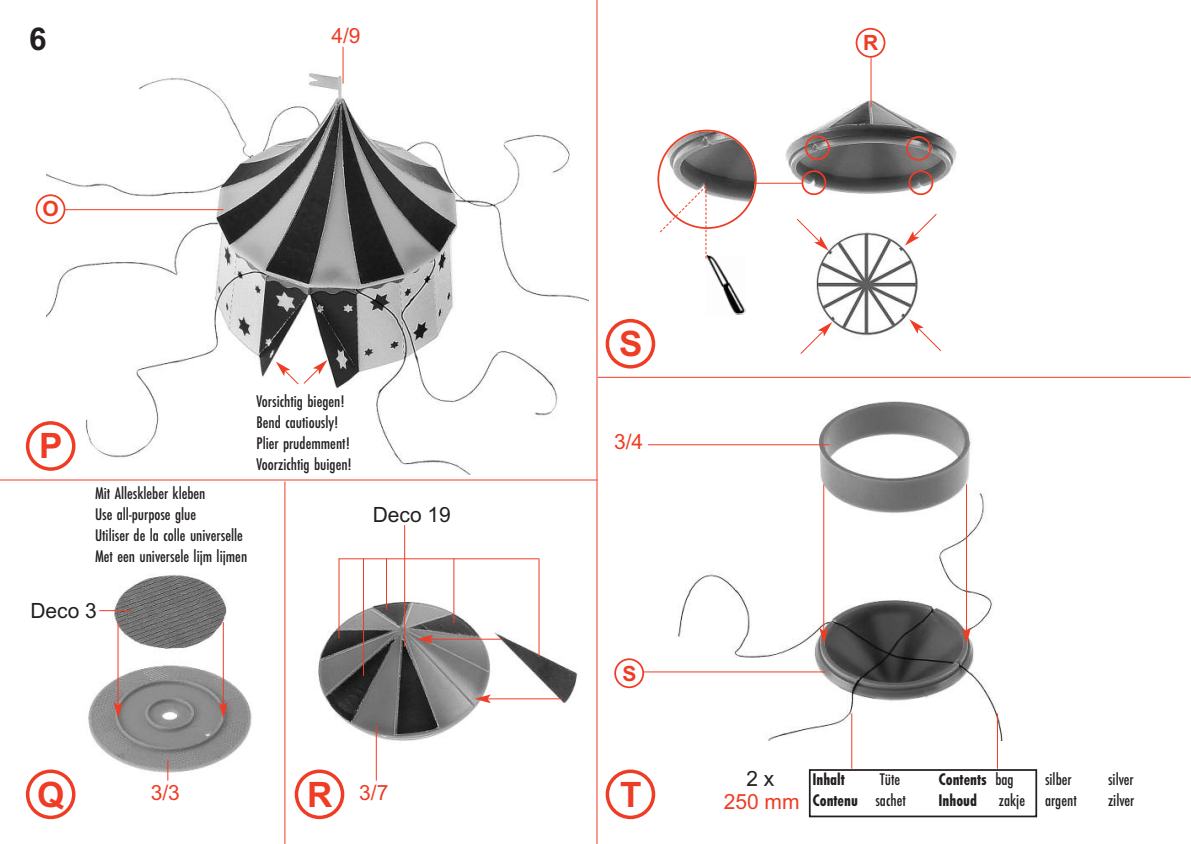
<style>
.page{position:relative;width:1191px;height:844px;background:#fff}
.page>*{position:absolute;margin:0;border:0;box-sizing:border-box;transform-origin:0 0}
.t1{font:700 35px "Arial";color:#ef3c25}
.t2{font:700 31.5px "Arial";color:#231f20}
.t3{font:21px "Arial";color:#ef3c25}
.t4{font:21px "Arial";color:#231f20}
.t5{font:700 21px "Arial";color:#ef3c25}
.t6{font:17.5px/21px "Futura EF Medium Con";color:#231f20}
.t7{font:17.5px "Futura EF Bold Con";color:#231f20}
.s1{font-family:"Futura EF Medium Con"}
</style>
<div class="page">
<img style="left:46px;top:55px;width:543px;height:419px">
<img style="left:318px;top:597px;width:260px;height:148px">
<img style="left:88px;top:575px;width:164px;height:200px">
<img style="left:781px;top:88px;width:176px;height:108px">
<img style="left:816px;top:232px;width:102px;height:104px">
<img style="left:671px;top:401px;width:332px;height:339px">
<svg style="left:167px;top:759px;width:1px;height:21px"></svg>
<hr style="left:99px;top:610px;width:32px;height:1px;background:#ef3c25">
<hr style="left:339px;top:558px;width:200px;height:1px;background:#ef3c25">
<hr style="left:338px;top:558px;width:1px;height:80px;background:#ef3c25">
<hr style="left:363px;top:558px;width:1px;height:117px;background:#ef3c25">
<hr style="left:386px;top:558px;width:1px;height:51px;background:#ef3c25">
<hr style="left:538px;top:558px;width:1px;height:98px;background:#ef3c25">
<hr style="left:404px;top:525px;width:1px;height:121px;background:#ef3c25">
<hr style="left:453px;top:558px;width:1px;height:65px;background:#ef3c25">
<hr style="left:596px;top:0;width:1px;height:843px;background:#ef3c25">
<hr style="left:284px;top:481px;width:1px;height:362px;background:#ef3c25">
<hr style="left:598px;top:377px;width:592px;height:1px;background:#ef3c25">
<hr style="left:0;top:479px;width:597px;height:1px;background:#ef3c25">
<svg style="left:36px;top:194px;width:29px;height:30px"></svg>
<hr style="left:376px;top:725px;width:1px;height:55px;background:#ef3c25">
<hr style="left:851px;top:713px;width:1px;height:55px;background:#ef3c25">
<hr style="left:997px;top:713px;width:1px;height:55px;background:#ef3c25">
<hr style="left:342px;top:47px;width:1px;height:36px;background:#ef3c25">
<hr style="left:870px;top:58px;width:1px;height:49px;background:#ef3c25">
<svg style="left:276px;top:360px;width:51px;height:25px"></svg>
<hr style="left:118px;top:622px;width:1px;height:83px;background:#ef3c25">
<svg style="left:114px;top:702px;width:8px;height:16px"></svg>
<hr style="left:223px;top:622px;width:1px;height:83px;background:#ef3c25">
<svg style="left:219px;top:702px;width:9px;height:16px"></svg>
<hr style="left:823px;top:484px;width:1px;height:146px;background:#ef3c25">
<svg style="left:819px;top:627px;width:9px;height:17px"></svg>
<svg style="left:904px;top:214px;width:33px;height:31px"></svg>
<svg style="left:800px;top:322px;width:32px;height:32px"></svg>
<svg style="left:796px;top:219px;width:32px;height:32px"></svg>
<svg style="left:909px;top:319px;width:32px;height:32px"></svg>
<hr style="left:966px;top:484px;width:1px;height:146px;background:#ef3c25">
<svg style="left:962px;top:627px;width:9px;height:17px"></svg>
<hr style="left:430px;top:638px;width:71px;height:1px;background:#ef3c25">
<svg style="left:417px;top:634px;width:16px;height:9px"></svg>
<hr style="left:487px;top:698px;width:75px;height:1px;background:#ef3c25">
<svg style="left:474px;top:694px;width:17px;height:9px"></svg>
<div style="left:255px;top:392px;width:114px;height:84px;background:#fff"></div>
<svg style="left:26px;top:421px;width:49px;height:49px"></svg>
<hr style="left:65px;top:209px;width:158px;height:1px;background:#ef3c25">
<hr style="left:754px;top:183px;width:49px;height:1px;background:#ef3c25">
<hr style="left:644px;top:671px;width:181px;height:1px;background:#ef3c25">
<hr style="left:648px;top:444px;width:181px;height:1px;background:#ef3c25">
<svg style="left:26px;top:769px;width:49px;height:50px"></svg>
<svg style="left:295px;top:769px;width:49px;height:50px"></svg>
<svg style="left:605px;top:769px;width:50px;height:50px"></svg>
<svg style="left:805px;top:135px;width:24px;height:25px"></svg>
<svg style="left:801px;top:170px;width:25px;height:25px"></svg>
<svg style="left:908px;top:170px;width:25px;height:25px"></svg>
<svg style="left:906px;top:136px;width:25px;height:25px"></svg>
<svg style="left:855px;top:28px;width:30px;height:30px"></svg>
<svg style="left:614px;top:658px;width:30px;height:30px"></svg>
<div style="left:809px;top:769px;width:228px;height:48px;border:2px solid #231f20"></div>
<svg style="left:605px;top:130px;width:154px;height:238px"></svg>
<h2 class="t2" style="left:29px;top:20px;width:19px">6</h2>
<p class="t5" style="left:43px;top:197px;width:18px">O</p>
<p class="t3" style="left:331px;top:24px;width:31px">4/9</p>
<h1 class="t1" style="left:39px;top:425px;width:25px">P</h1>
<p class="t6" style="left:95px;top:483px;width:154px">Mit Alleskleber kleben<br>Use all-purpose glue<br>Utiliser de la colle universelle<br>Met een universele lijm lijmen</p>
<p class="t6" style="left:256px;top:392px;width:97px">Vorsichtig biegen!<br>Bend cautiously!<br>Plier prudemment!<br>Voorzichtig buigen!</p>
<p class="t4" style="left:30px;top:598px;width:68px">Deco 3</p>
<p class="t4" style="left:373px;top:502px;width:80px">Deco 19</p>
<h1 class="t1" style="left:37px;top:774px;width:29px">Q</h1>
<h1 class="t1" style="left:307px;top:774px;width:27px">R</h1>
<p class="t3" style="left:151px;top:780px;width:31px">3/3</p>
<p class="t3" style="left:359px;top:780px;width:31px">3/7</p>
<p class="t5" style="left:863px;top:31px;width:17px">R</p>
<h1 class="t1" style="left:619px;top:324px;width:25px">S</h1>
<p class="t3" style="left:614px;top:429px;width:31px">3/4</p>
<p class="t5" style="left:622px;top:661px;width:16px">S</p>
<h1 class="t1" style="left:620px;top:774px;width:23px">T</h1>
<p class="t3" style="left:723px;top:789px;width:77px">250 mm</p>
<p class="t7" style="left:812px;top:772px;width:34px">Inhalt</p>
<p class="t6" style="left:879px;top:769px;width:22px">Tüte</p>
<p class="t7" style="left:938px;top:772px;width:77px">Contents <span class="s1">bag</span></p>
<p class="t7" style="left:812px;top:793px;width:95px">Contenu <span class="s1">sachet</span></p>
<p class="t7" style="left:938px;top:793px;width:40px">Inhoud</p>
<p class="t6" style="left:999px;top:790px;width:28px">zakje</p>
<p class="t6" style="left:1045px;top:769px;width:28px">silber</p>
<p class="t6" style="left:1108px;top:769px;width:27px">silver</p>
<p class="t6" style="left:1045px;top:790px;width:33px">argent</p>
<p class="t6" style="left:1108px;top:790px;width:28px">zilver</p>
</div>
